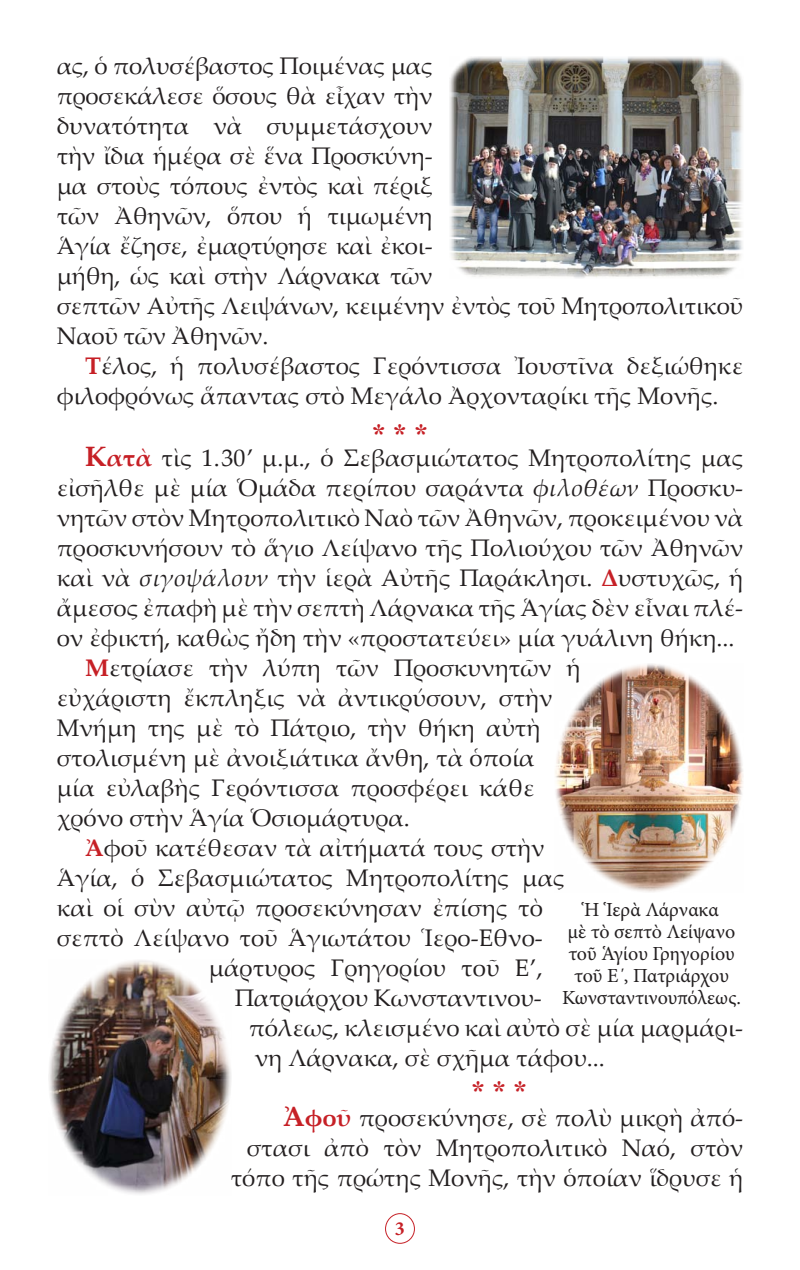
<style>
.page{position:relative;width:800px;height:1270px;background:#fff}
.page>*{position:absolute;margin:0;border:0;box-sizing:border-box;transform-origin:0 0}
.t1{font:28px "CTOS New Times Bold Test 1";color:#c62026}
.t2{font:24px/30px "Palatino Linotype";color:#231f20}
.t3{font:20px/22px "Minion Pro";letter-spacing:-.005em;color:#231f20;text-align:center}
.t4{font:700 20px "Minion Pro";color:#c62026}
.s1{font-weight:700;color:#c62026}
.s2{font-weight:700;font-size:28px;color:#c62026}
.s3{font-style:italic}
</style>
<div class="page">
<div style="left:385px;top:1213px;width:30px;height:31px;border:1px solid #c62026;border-radius:50%"></div>
<img style="left:450px;top:57px;width:293px;height:221px">
<img style="left:49px;top:960px;width:182px;height:234px">
<img style="left:555px;top:664px;width:188px;height:228px">
<p class="t2" style="left:57px;top:50px;width:377px;text-align:justify">ας, ὁ πολυσέβαστος Ποιμένας μας προσεκάλεσε ὅσους θὰ εἶχαν τὴν δυνατότητα νὰ συμμετάσχουν</p>
<p class="t2" style="left:57px;top:140px;width:688px">τὴν ἴδια ἡμέρα σὲ ἕνα Προσκύνη-<br>μα στοὺς τόπους ἐντὸς καὶ πέριξ<br>τῶν Ἀθηνῶν, ὅπου ἡ τιμωμένη<br>Ἁγία ἔζησε, ἐμαρτύρησε καὶ ἐκοι-<br>μήθη, ὡς καὶ στὴν Λάρνακα τῶν<br>σεπτῶν Αὐτῆς Λειψάνων, κειμένην ἐντὸς τοῦ Μητροπολιτικοῦ<br>Ναοῦ τῶν Ἀθηνῶν.</p>
<p class="t2" style="left:57px;top:350px;width:688px;text-indent:28px"><span class="s1">Τ</span>έλος, ἡ πολυσέβαστος Γερόντισσα Ἰουστῖνα δεξιώθηκε φιλοφρόνως ἅπαντας στὸ Μεγάλο Ἀρχονταρίκι τῆς Μονῆς.</p>
<p class="t1" style="left:372px;top:418px;width:57px">* * *</p>
<p class="t2" style="left:57px;top:442px;width:688px;text-align:justify;text-indent:28px"><span class="s2">Κ</span><span class="s1">ατὰ</span> τὶς 1.30’ μ.μ., ὁ Σεβασμιώτατος Μητροπολίτης μας εἰσῆλθε μὲ μία Ὁμάδα περίπου σαράντα <span class="s3">φιλοθέων</span> Προσκυ&shy;νητῶν στὸν Μητροπολιτικὸ Ναὸ τῶν Ἀθηνῶν, προκειμένου νὰ προσκυνήσουν τὸ ἅγιο Λείψανο τῆς Πολιούχου τῶν Ἀθηνῶν καὶ νὰ <span class="s3">σιγοψάλουν</span> τὴν ἱερὰ Αὐτῆς Παράκλησι. <span class="s1">Δ</span>υστυχῶς, ἡ ἄμεσος ἐπαφὴ μὲ τὴν σεπτὴ Λάρνακα τῆς Ἁγίας δὲν εἶναι πλέ&shy;ον ἐφικτή, καθὼς ἤδη τὴν «προστατεύει» μία γυάλινη θήκη...</p>
<p class="t2" style="left:57px;top:652px;width:526px;text-indent:28px"><span class="s1">Μ</span>ετρίασε τὴν λύπη τῶν Προσκυνητῶν ἡ εὐχάριστη ἔκπληξις νὰ ἀντικρύσουν, στὴν Μνήμη της μὲ τὸ Πάτριο, τὴν θήκη αὐτὴ στολισμένη μὲ ἀνοιξιάτικα ἄνθη, τὰ ὁποία<br>μία εὐλαβὴς Γερόντισσα προσφέρει κάθε χρόνο στὴν Ἁγία Ὁσιομάρτυρα.</p>
<p class="t2" style="left:85px;top:832px;width:461px"><span class="s1">Ἀ</span>φοῦ κατέθεσαν τὰ αἰτήματά τους στὴν</p>
<p class="t2" style="left:57px;top:862px;width:510px">Ἁγία, ὁ Σεβασμιώτατος Μητροπολίτης μας</p>
<p class="t2" style="left:57px;top:892px;width:488px">καὶ οἱ σὺν αὐτῷ προσεκύνησαν ἐπίσης τὸ</p>
<p class="t2" style="left:57px;top:922px;width:488px">σεπτὸ Λείψανο τοῦ Ἁγιωτάτου Ἱερο-Εθνο-</p>
<p class="t2" style="left:209px;top:952px;width:336px">μάρτυρος Γρηγορίου τοῦ Ε’,</p>
<p class="t2" style="left:235px;top:982px;width:308px">Πατριάρχου Κωνσταντινου-</p>
<p class="t2" style="left:249px;top:1012px;width:496px">πόλεως, κλεισμένο καὶ αὐτὸ σὲ μία μαρμάρι&shy;νη Λάρνακα, σὲ σχῆμα τάφου...</p>
<p class="t1" style="left:471px;top:1075px;width:57px">* * *</p>
<p class="t2" style="left:231px;top:1102px;width:514px;text-align:right"><span class="s2">Ἀ</span><span class="s1">φοῦ</span> προσεκύνησε, σὲ πολὺ μικρὴ ἀπό&shy;στασι ἀπὸ τὸν Μητροπολιτικὸ Ναό, στὸν τόπο τῆς πρώτης Μονῆς, τὴν ὁποίαν ἵδρυσε ἡ</p>
<p class="t4" style="left:395px;top:1215px;width:11px">3</p>
<p class="t3" style="left:584px;top:898px;width:136px">Ἡ Ἱερὰ Λάρνακα</p>
<p class="t3" style="left:562px;top:920px;width:180px">μὲ τὸ σεπτὸ Λείψανο τοῦ Ἁγίου Γρηγορίου τοῦ Ε΄, Πατριάρχου<br>Κωνσταντινουπόλεως.</p>
</div>
